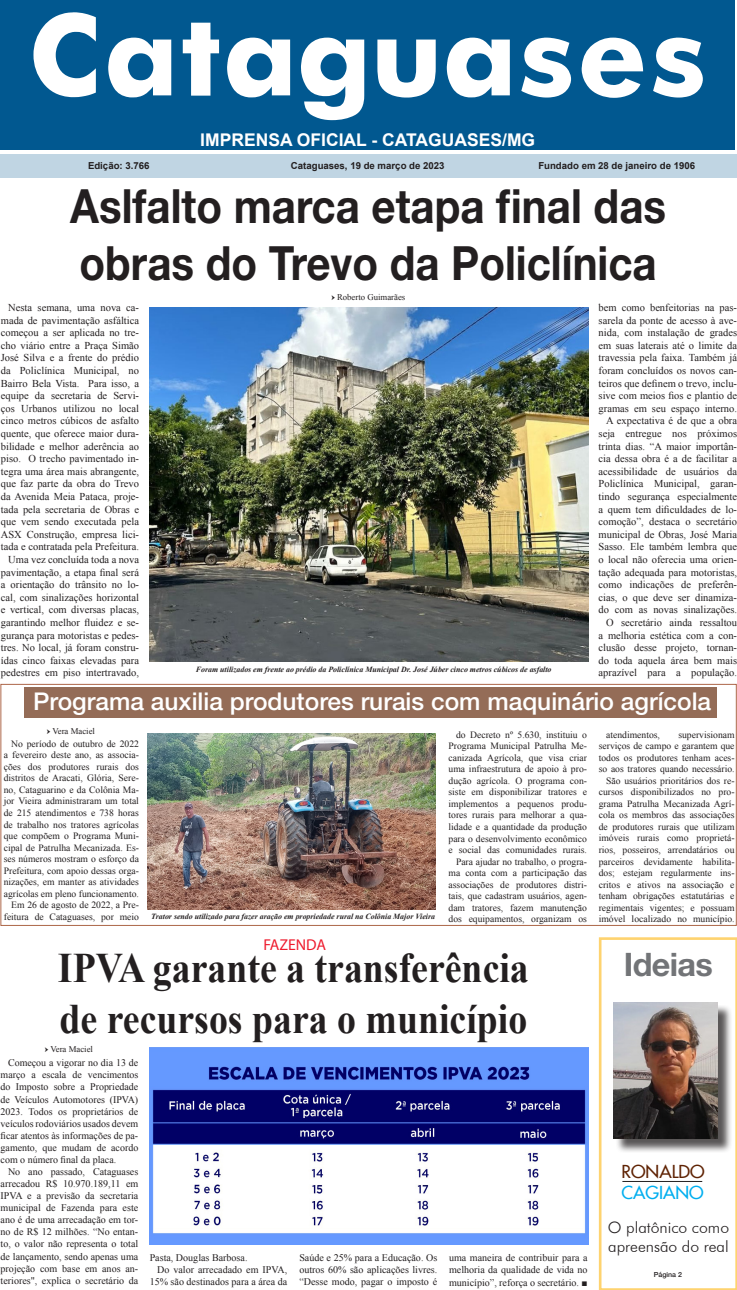
<style>
.page{position:relative;width:737px;height:1290px;background:#fff}
.page>*{position:absolute;margin:0;border:0;box-sizing:border-box;transform-origin:0 0}
.No_Spacing{font:700 127.75px "Futura";color:#fff}
.No_Spacing-2{font:700 47.25px "Helvetica Neue LT Std";color:#231f20;scale:.89 1}
.No_Spacing-3{font:700 42px "Times New Roman";color:#231f20;scale:.9 1}
.No_Spacing-4{font:700 32.38px "Helvetica Neue LT Std";letter-spacing:-.02em;color:#727477}
.No_Spacing-5{font:500 24.5px "Helvetica Neue LT Std";color:#fff}
.No_Spacing-6{font:700 17.5px "Arial";color:#fff}
.No_Spacing-7{font:500 17.5px "Futura";color:#5f2304}
.No_Spacing-8{font:500 17.5px "Futura";color:#00aeef}
.No_Spacing-9{font:300 15.75px/18.9px "Futura BT";color:#231f20}
.No_Spacing-10{font:15.75px "Myriad Pro";color:#ee1b2d}
.No_Spacing-11{font:10.5px/12.6px "Times New Roman";color:#231f20;text-align:justify}
.No_Spacing-12{font:10.06px/12.1px "Times New Roman";color:#231f20;text-align:justify}
.No_Spacing-13{font:9.62px/11.5px "Times New Roman";color:#231f20;text-align:justify}
.No_Spacing-14{font:700 9.62px "Arial";color:#231f20}
.No_Spacing-15{font:8.75px "Times New Roman";color:#231f20}
.No_Spacing-16{font:italic 700 7.88px "Times New Roman";color:#231f20}
.No_Spacing-17{font:500 7px "Helvetica Neue LT Std";color:#231f20}
.s1{font-family:"Minion Pro";font-weight:700}
</style>
<div class="page">
<div style="left:24px;top:687px;width:692px;height:31px;background:#946c57"></div>
<div style="left:0;top:1px;width:734px;height:149px;background:#015890"></div>
<div style="left:0;top:155px;width:736px;height:23px;background:#c0d5e3"></div>
<img style="left:150px;top:308px;width:438px;height:354px">
<img style="left:148px;top:733px;width:287px;height:176px">
<div style="left:0;top:684px;width:736px;height:242px;border:1px solid #ad6648"></div>
<svg style="left:599px;top:937px;width:138px;height:353px"></svg>
<hr style="left:622px;top:1181px;width:80px;height:1px;background:#231f20">
<img style="left:150px;top:1047px;width:439px;height:197px">
<p class="No_Spacing" style="left:27px;top:-8px;width:683px">Cataguases</p>
<p class="No_Spacing-6" style="left:200px;top:128px;width:336px">IMPRENSA OFICIAL - CATAGUASES/MG</p>
<p class="No_Spacing-14" style="left:88px;top:159px;width:63px">Edição: 3.766</p>
<p class="No_Spacing-14" style="left:291px;top:159px;width:155px">Cataguases, 19 de março de 2023</p>
<p class="No_Spacing-14" style="left:538px;top:159px;width:158px">Fundado em 28 de janeiro de 1906</p>
<p class="No_Spacing-2" style="left:70px;top:177px;width:671px">Aslfalto marca etapa final das</p>
<p class="No_Spacing-2" style="left:80px;top:234px;width:650px">obras do Trevo da Policlínica</p>
<p class="No_Spacing-11" style="left:1px;top:301px;width:140px;text-indent:7px">Nesta semana, uma nova ca&shy;mada de pavimentação asfáltica começou a ser aplicada no tre&shy;cho viário entre a Praça Simão José Silva e a frente do prédio da Policlínica Municipal, no Bairro Bela Vista. Para isso, a equipe da secretaria de Servi&shy;ços Urbanos utilizou no local cinco metros cúbicos de asfalto quente, que oferece maior dura&shy;bilidade e melhor aderência ao piso. O trecho pavimentado in&shy;tegra uma área mais abrangente, que faz parte da obra do Trevo da Avenida Meia Pataca, proje&shy;tada pela secretaria de Obras e que vem sendo executada pela ASX Construção, empresa lici&shy;tada e contratada pela Prefeitura.</p>
<p class="No_Spacing-11" style="left:1px;top:553px;width:140px;text-indent:7px">Uma vez concluída toda a nova pavimentação, a etapa final será a orientação do trânsito no lo&shy;cal, com sinalizações horizontal e vertical, com diversas placas, garantindo melhor fluidez e se&shy;gurança para motoristas e pedes&shy;tres. No local, já foram constru&shy;ídas cinco faixas elevadas para pedestres em piso intertravado,</p>
<p class="No_Spacing-15" style="left:331px;top:291px;width:75px"><span class="s1">→</span> Roberto Guimarães</p>
<p class="No_Spacing-16" style="left:196px;top:664px;width:357px">Foram utilizados em frente ao prédio da Policlínica Municipal Dr. José Júber cinco metros cúbicos de asfalto</p>
<p class="No_Spacing-11" style="left:598px;top:301px;width:140px">bem como benfeitorias na pas&shy;sarela da ponte de acesso à ave&shy;nida, com instalação de grades em suas laterais até o limite da travessia pela faixa. Também já foram concluídos os novos can&shy;teiros que definem o trevo, inclu&shy;sive com meios fios e plantio de gramas em seu espaço interno.</p>
<p class="No_Spacing-11" style="left:598px;top:414px;width:140px;text-indent:7px">A expectativa é de que a obra seja entregue nos próximos trinta dias. “A maior importân&shy;cia dessa obra é a de facilitar a acessibilidade de usuários da Policlínica Municipal, garan&shy;tindo segurança especialmente a quem tem dificuldades de lo&shy;comoção”, destaca o secretário municipal de Obras, José Maria Sasso. Ele também lembra que o local não oferecia uma orien&shy;tação adequada para motoristas, como indicações de preferên&shy;cias, o que deve ser dinamiza&shy;do com as novas sinalizações.</p>
<p class="No_Spacing-11" style="left:598px;top:616px;width:140px;text-indent:7px">O secretário ainda ressaltou a melhoria estética com a con&shy;clusão desse projeto, tornan&shy;do toda aquela área bem mais aprazível para a população.</p>
<p class="No_Spacing-5" style="left:33px;top:687px;width:679px">Programa auxilia produtores rurais com maquinário agrícola</p>
<p class="No_Spacing-15" style="left:47px;top:725px;width:50px"><span class="s1">→</span> Vera Maciel</p>
<p class="No_Spacing-13" style="left:4px;top:737px;width:137px;text-indent:7px">No período de outubro de 2022 a fevereiro deste ano, as associa&shy;ções dos produtores rurais dos distritos de Aracati, Glória, Sere&shy;no, Cataguarino e da Colônia Ma&shy;jor Vieira administraram um total de 215 atendimentos e 738 horas de trabalho nos tratores agrícolas que compõem o Programa Muni&shy;cipal de Patrulha Mecanizada. Es&shy;ses números mostram o esforço da Prefeitura, com apoio dessas orga&shy;nizações, em manter as atividades agrícolas em pleno funcionamento.</p>
<p class="No_Spacing-13" style="left:4px;top:899px;width:137px;text-align:right">Em 26 de agosto de 2022, a Pre&shy;feitura de Cataguases, por meio</p>
<p class="No_Spacing-16" style="left:151px;top:911px;width:285px">Trator sendo utilizado para fazer aração em propriedade rural na Colônia Major Vieira</p>
<p class="No_Spacing-10" style="left:263px;top:935px;width:64px">FAZENDA</p>
<p class="No_Spacing-13" style="left:448px;top:728px;width:140px;text-indent:7px">do Decreto nº 5.630, instituiu o Programa Municipal Patrulha Me&shy;canizada Agrícola, que visa criar uma infraestrutura de apoio à pro&shy;dução agrícola. O programa con&shy;siste em disponibilizar tratores e implementos a pequenos produ&shy;tores rurais para melhorar a qua&shy;lidade e a quantidade da produção para o desenvolvimento econômico e social das comunidades rurais.</p>
<p class="No_Spacing-13" style="left:448px;top:855px;width:140px;text-indent:7px">Para ajudar no trabalho, o progra&shy;ma conta com a participação das associações de produtores distri&shy;tais, que cadastram usuários, agen&shy;dam tratores, fazem manutenção dos equipamentos, organizam os</p>
<p class="No_Spacing-3" style="left:58px;top:939px;width:524px">IPVA garante a transferência</p>
<p class="No_Spacing-3" style="left:59px;top:989px;width:521px">de recursos para o município</p>
<p class="No_Spacing-15" style="left:45px;top:1043px;width:50px"><span class="s1">→</span> Vera Maciel</p>
<p class="No_Spacing-12" style="left:1px;top:1057px;width:139px;text-indent:7px">Começou a vigorar no dia 13 de março a escala de vencimentos do Imposto sobre a Propriedade de Veículos Automotores (IPVA)<br>2023. Todos os proprietários de veículos rodoviários usados devem ficar atentos às informações de pa&shy;gamento, que mudam de acordo com o número final da placa.</p>
<p class="No_Spacing-12" style="left:1px;top:1165px;width:139px;text-indent:7px">No ano passado, Cataguases arrecadou R$ 10.970.189,11 em IPVA e a previsão da secretaria municipal de Fazenda para este ano é de uma arrecadação em tor&shy;no de R$ 12 milhões. “No entan&shy;to, o valor não representa o total de lançamento, sendo apenas uma projeção com base em anos an&shy;teriores", explica o secretário da</p>
<p class="No_Spacing-12" style="left:150px;top:1251px;width:99px">Pasta, Douglas Barbosa.</p>
<p class="No_Spacing-12" style="left:150px;top:1263px;width:139px;text-align:right">Do valor arrecadado em IPVA,<br>15% são destinados para a área da</p>
<p class="No_Spacing-12" style="left:299px;top:1251px;width:139px">Saúde e 25% para a Educação. Os outros 60% são aplicações livres. “Desse modo, pagar o imposto é</p>
<p class="No_Spacing-12" style="left:449px;top:1252px;width:140px">uma maneira de contribuir para a melhoria da qualidade de vida no município”, reforça o secretário. ■</p>
<p class="No_Spacing-13" style="left:598px;top:728px;width:137px;text-indent:80px">supervisionam serviços de campo e garantem que todos os produtores tenham aces&shy;so aos tratores quando necessário.</p>
<p class="No_Spacing-13" style="left:598px;top:774px;width:137px;text-indent:7px">São usuários prioritários dos re&shy;cursos disponibilizados no pro&shy;grama Patrulha Mecanizada Agrí&shy;cola os membros das associações de produtores rurais que utilizam imóveis rurais como proprietá&shy;rios, posseiros, arrendatários ou parceiros devidamente habilita&shy;dos; estejam regularmente ins&shy;critos e ativos na associação e tenham obrigações estatutárias e regimentais vigentes; e possuam imóvel localizado no município.</p>
<p class="No_Spacing-13" style="left:606px;top:728px;width:55px">atendimentos,</p>
<p class="No_Spacing-4" style="left:624px;top:944px;width:90px">Ideias</p>
<p class="No_Spacing-7" style="left:621px;top:1160px;width:84px">RONALDO</p>
<p class="No_Spacing-8" style="left:621px;top:1181px;width:84px">CAGIANO</p>
<p class="No_Spacing-9" style="left:608px;top:1217px;width:123px">O platônico como apreensão do real</p>
<p class="No_Spacing-17" style="left:654px;top:1270px;width:30px">Página 2</p>
</div>
